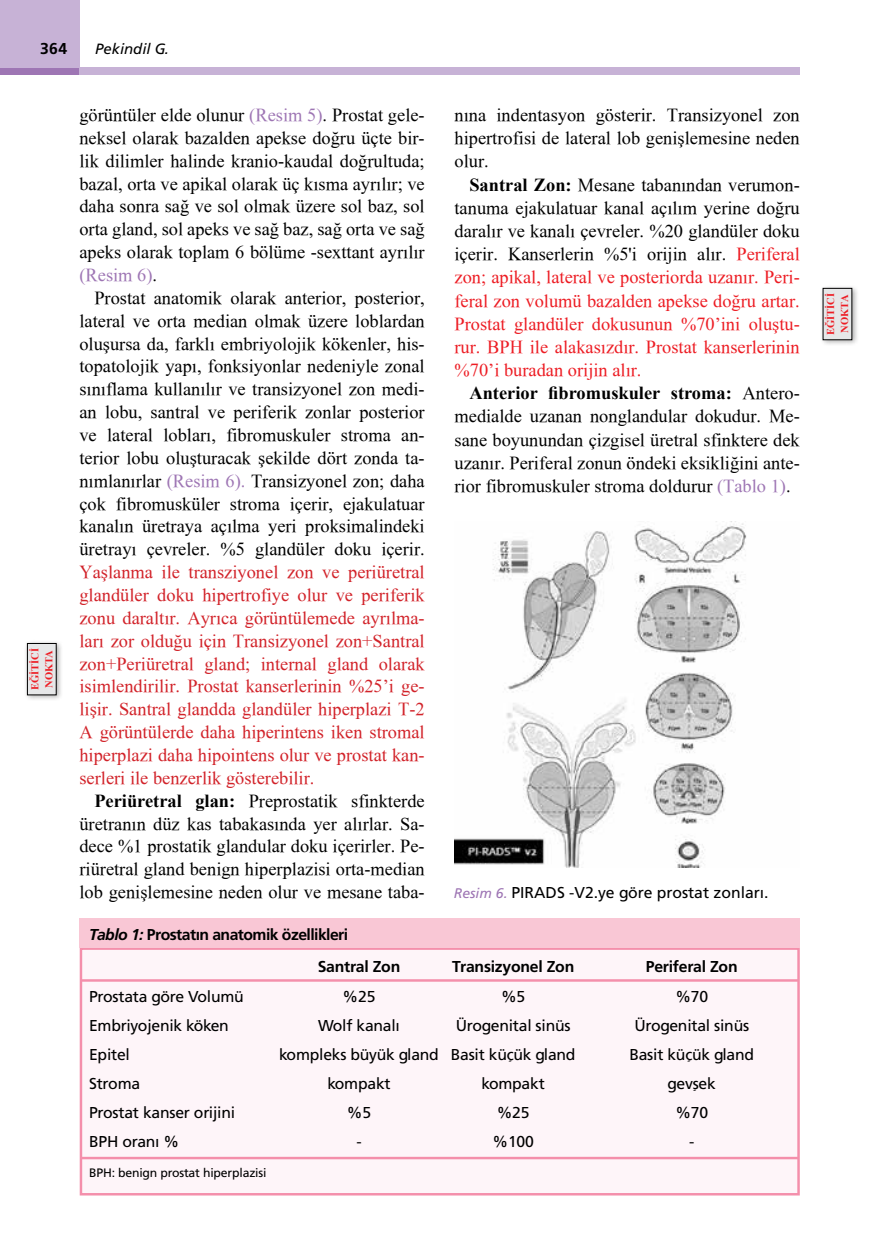
<style>
.page{position:relative;width:879px;height:1260px;background:#fff}
.page>*{position:absolute;margin:0;border:0;box-sizing:border-box;transform-origin:0 0}
.t1{font:18.38px/22.9px "Times New Roman";color:#000;text-align:justify}
.t2{font:18.38px/22.9px "Times New Roman";color:#d2232a;text-align:justify}
.t3{font:18.38px/23.3px "Times New Roman";color:#ed1d24;text-align:justify}
.t4{font:15.75px "Frutiger Normal Tr";letter-spacing:-.015em;color:#000}
.t5{font:15.75px/32px "Frutiger Bold Tr";letter-spacing:-.035em;color:#000}
.t6{font:15.75px "Frutiger Bold Tr";letter-spacing:-.015em;color:#000}
.t7{font:14.88px "Frutiger Italic Tr";color:#000}
.t8{font:12.25px "Frutiger Normal Tr";letter-spacing:-.015em;color:#000}
.t9{font:700 10.5px/14px "Times New Roman";color:#ed1d24}
.s1{color:#9e76b4}
.s2{font-weight:700}
.s3{font-family:"Frutiger Bold Italic Tr"}
.s4{font-weight:700;color:#000}
.s5{color:#000}
.s6{font-family:"Frutiger Italic Tr";font-size:14px;color:#9e76b4}
</style>
<div class="page">
<div style="left:23px;top:639px;width:41px;height:63px;background:#000;opacity:.33"></div>
<div style="left:27px;top:643px;width:29px;height:52px;background:#e6e7e8"></div>
<div style="left:27px;top:643px;width:29px;height:52px;border:1px solid #000"></div>
<div style="left:818px;top:284px;width:40px;height:63px;background:#000;opacity:.33"></div>
<div style="left:822px;top:288px;width:29px;height:52px;background:#e6e7e8"></div>
<img style="left:454px;top:523px;width:293px;height:345px">
<div style="left:80px;top:947px;width:719px;height:249px;background:#fef5f9;border:2px solid #f48fab"></div>
<div style="left:80px;top:918px;width:719px;height:29px;background:#f9c7d5"></div>
<hr style="left:82px;top:1157px;width:715px;height:2px;background:#f48fab">
<hr style="left:82px;top:979px;width:715px;height:3px;background:#f48fab">
<div style="left:0;top:68px;width:79px;height:7px;background:#9e76b4"></div>
<div style="left:79px;top:68px;width:720px;height:7px;background:#c7b2d6"></div>
<div style="left:0;top:0;width:79px;height:68px;background:#c7b2d6"></div>
<p class="t6" style="left:40px;top:39px;width:28px">364</p>
<p class="t7" style="left:95px;top:40px;width:75px">Pekindil G.</p>
<p class="t9" style="left:28px;top:690px;width:44px;rotate:-90deg">EĞİTİCİ<br>NOKTA</p>
<p class="t1" style="left:79px;top:103px;width:346px">görüntüler elde olunur <span class="s1">(Resim 5)</span>. Prostat gele&shy;neksel olarak bazalden apekse doğru üçte bir&shy;lik dilimler halinde kranio-kaudal doğrultuda; bazal, orta ve apikal olarak üç kısma ayrılır; ve daha sonra sağ ve sol olmak üzere sol baz, sol orta gland, sol apeks ve sağ baz, sağ orta ve sağ apeks olarak toplam 6 bölüme -sexttant ayrılır <span class="s1">(Resim 6)</span>.</p>
<p class="t1" style="left:79px;top:286px;width:346px;text-indent:15px">Prostat anatomik olarak anterior, posterior, lateral ve orta median olmak üzere loblardan oluşursa da, farklı embriyolojik kökenler, his&shy;topatolojik yapı, fonksiyonlar nedeniyle zonal sınıflama kullanılır ve transizyonel zon medi&shy;an lobu, santral ve periferik zonlar posterior ve lateral lobları, fibromuskuler stroma an&shy;terior lobu oluşturacak şekilde dört zonda ta&shy;nımlanırlar <span class="s1">(Resim 6).</span> Transizyonel zon; daha çok fibromusküler stroma içerir, ejakulatuar kanalın üretraya açılma yeri proksimalindeki üretrayı çevreler. %5 glandüler doku içerir.</p>
<p class="t2" style="left:79px;top:560px;width:346px">Yaşlanma ile transziyonel zon ve periüretral glandüler doku hipertrofiye olur ve periferik zonu daraltır. Ayrıca görüntülemede ayrılma&shy;ları zor olduğu için Transizyonel zon+Santral zon+Periüretral gland; internal gland olarak isimlendirilir. Prostat kanserlerinin %25’i ge&shy;lişir. Santral glandda glandüler hiperplazi T-2<br>A görüntülerde daha hiperintens iken stromal hiperplazi daha hipointens olur ve prostat kan&shy;serleri ile benzerlik gösterebilir.</p>
<p class="t1" style="left:79px;top:789px;width:346px;text-indent:15px"><span class="s2">Periüretral glan:</span> Preprostatik sfinkterde üretranın düz kas tabakasında yer alırlar. Sa&shy;dece %1 prostatik glandular doku içerirler. Pe&shy;riüretral gland benign hiperplazisi orta-median lob genişlemesine neden olur ve mesane taba-</p>
<p class="t5" style="left:317px;top:919px;width:84px;text-indent:-228px"><span class="s3">Tablo 1:</span> Prostatın anatomik özellikleri<br>Santral Zon</p>
<p class="t1" style="left:454px;top:103px;width:346px">nına indentasyon gösterir. Transizyonel zon hipertrofisi de lateral lob genişlemesine neden olur.</p>
<p class="t3" style="left:454px;top:172px;width:346px;text-indent:15px"><span class="s4">Santral Zon:</span> <span class="s5">Mesane tabanından verumon&shy;tanuma ejakulatuar kanal açılım yerine doğru daralır ve kanalı çevreler. %20 glandüler doku içerir. Kanserlerin %5'i orijin alır.</span> Periferal zon; apikal, lateral ve posteriorda uzanır. Peri&shy;feral zon volumü bazalden apekse doğru artar.<br>Prostat glandüler dokusunun %70’ini oluştu&shy;rur. BPH ile alakasızdır. Prostat kanserlerinin %70’i buradan orijin alır.</p>
<p class="t1" style="left:454px;top:381px;width:346px;text-indent:15px"><span class="s2">Anterior fibromuskuler stroma:</span> Antero&shy;medialde uzanan nonglandular dokudur. Me&shy;sane boyunundan çizgisel üretral sfinktere dek uzanır. Periferal zonun öndeki eksikliğini ante&shy;rior fibromuskuler stroma doldurur <span class="s1">(Tablo 1)</span>.</p>
<p class="t4" style="left:453px;top:883px;width:316px"><span class="s6">Resim 6.</span> PIRADS -V2.ye göre prostat zonları.</p>
<p class="t6" style="left:452px;top:957px;width:124px">Transizyonel Zon</p>
<p class="t6" style="left:645px;top:957px;width:93px">Periferal Zon</p>
<p class="t4" style="left:89px;top:987px;width:156px">Prostata göre Volumü</p>
<p class="t4" style="left:342px;top:987px;width:34px">%25</p>
<p class="t4" style="left:501px;top:987px;width:26px">%5</p>
<p class="t4" style="left:675px;top:987px;width:34px">%70</p>
<p class="t4" style="left:89px;top:1016px;width:141px">Embriyojenik köken</p>
<p class="t4" style="left:318px;top:1016px;width:83px">Wolf kanalı</p>
<p class="t4" style="left:455px;top:1016px;width:116px">Ürogenital sinüs</p>
<p class="t4" style="left:634px;top:1016px;width:116px">Ürogenital sinüs</p>
<p class="t4" style="left:89px;top:1045px;width:42px">Epitel</p>
<p class="t4" style="left:279px;top:1045px;width:298px">kompleks büyük gland Basit küçük gland</p>
<p class="t4" style="left:629px;top:1045px;width:126px">Basit küçük gland</p>
<p class="t4" style="left:89px;top:1074px;width:53px">Stroma</p>
<p class="t4" style="left:327px;top:1074px;width:65px">kompakt</p>
<p class="t4" style="left:481px;top:1074px;width:65px">kompakt</p>
<p class="t4" style="left:667px;top:1074px;width:50px">gevşek</p>
<p class="t4" style="left:89px;top:1104px;width:147px">Prostat kanser orijini</p>
<p class="t4" style="left:346px;top:1104px;width:26px">%5</p>
<p class="t4" style="left:496px;top:1104px;width:34px">%25</p>
<p class="t4" style="left:675px;top:1104px;width:34px">%70</p>
<p class="t4" style="left:89px;top:1133px;width:92px">BPH oranı %</p>
<p class="t4" style="left:356px;top:1133px;width:7px">-</p>
<p class="t4" style="left:492px;top:1133px;width:43px">%100</p>
<p class="t4" style="left:688px;top:1133px;width:7px">-</p>
<p class="t8" style="left:89px;top:1165px;width:179px">BPH: benign prostat hiperplazisi</p>
<p class="t9" style="left:822px;top:335px;width:44px;rotate:-90deg">EĞİTİCİ<br>NOKTA</p>
</div>
